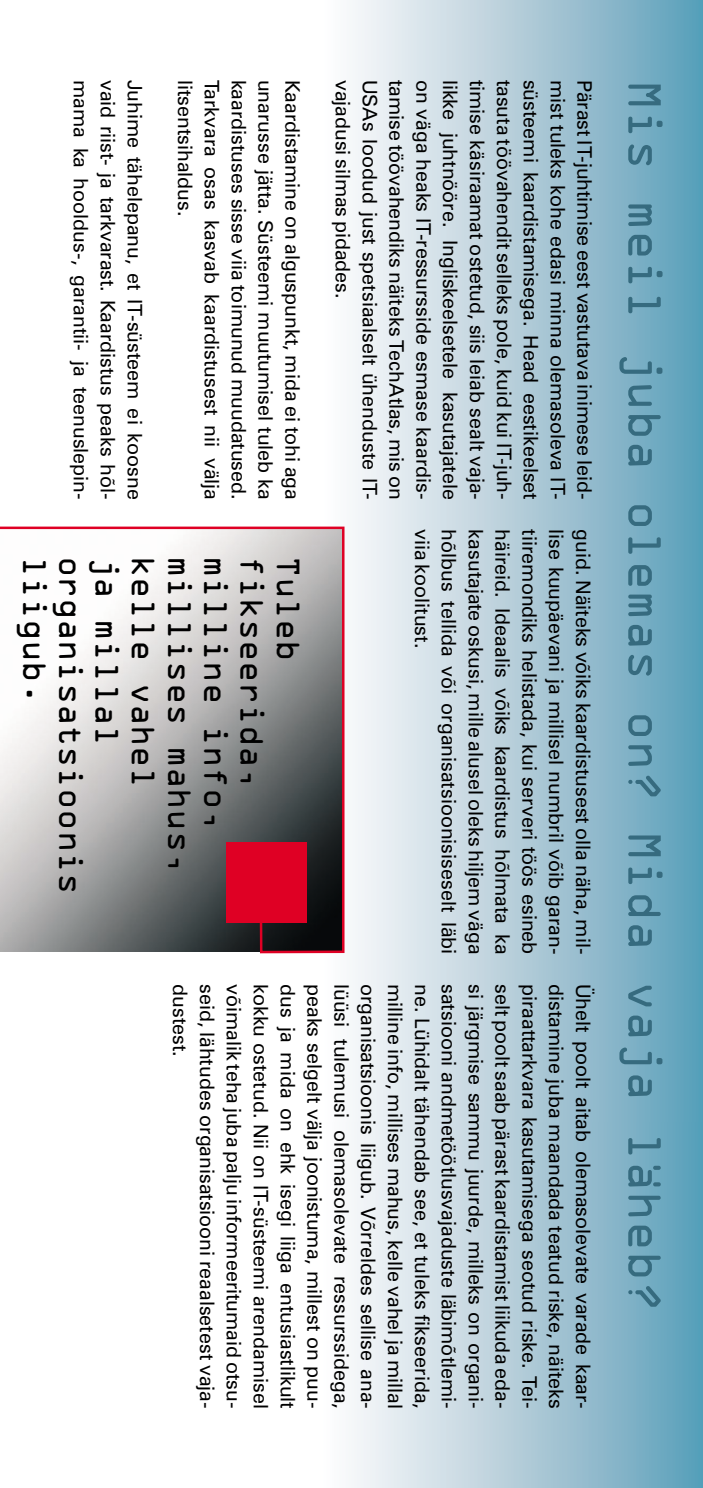
<style>
.page{position:relative;width:703px;height:1488px;background:#fff}
.page>*{position:absolute;margin:0;border:0;box-sizing:border-box;transform-origin:0 0}
.t1{font:50px "OCRA Extended";letter-spacing:-.005em;color:#366b7f}
.t2{font:35px "OCRA Extended";color:#000}
.t3{font:20px "Zurich BT";color:#000}
</style>
<div class="page">
<img style="left:352px;top:0;width:350px;height:1488px">
<svg style="left:0;top:526px;width:345px;height:428px"></svg>
<div style="left:227px;top:842px;width:80px;height:81px;background:#df0024"></div>
<p class="t3" style="left:88px;top:80px;width:422px;rotate:90deg">mama ka hooldus-, garantii- ja teenuslepin-</p>
<p class="t3" style="left:115px;top:80px;width:422px;rotate:90deg">vaid riist- ja tarkvarast. Kaardistus peaks hõl-</p>
<p class="t3" style="left:142px;top:80px;width:422px;rotate:90deg">Juhime tähelepanu, et IT-süsteem ei koosne</p>
<p class="t3" style="left:192px;top:80px;width:138px;rotate:90deg">litsentsihaldus.</p>
<p class="t3" style="left:219px;top:80px;width:422px;rotate:90deg">Tarkvara osas kasvab kaardistusest nii välja</p>
<p class="t3" style="left:246px;top:80px;width:422px;rotate:90deg">kaardistuses sisse viia toimunud muudatused.</p>
<p class="t3" style="left:273px;top:80px;width:422px;rotate:90deg">unarusse jätta. Süsteemi muutumisel tuleb ka</p>
<p class="t3" style="left:300px;top:80px;width:422px;rotate:90deg">Kaardistamine on alguspunkt, mida ei tohi aga</p>
<p class="t3" style="left:350px;top:80px;width:220px;rotate:90deg">vajadusi silmas pidades.</p>
<p class="t3" style="left:377px;top:80px;width:422px;rotate:90deg">USAs loodud just spetsiaalselt ühenduste IT-</p>
<p class="t3" style="left:404px;top:80px;width:422px;rotate:90deg">tamise töövahendiks näiteks TechAtlas, mis on</p>
<p class="t3" style="left:431px;top:80px;width:422px;rotate:90deg">on väga heaks IT-ressursside esmase kaardis-</p>
<p class="t3" style="left:457px;top:80px;width:422px;rotate:90deg">likke juhtnööre. Ingliskeelsetele kasutajatele</p>
<p class="t3" style="left:484px;top:80px;width:422px;rotate:90deg">timise käsiraamat ostetud, siis leiab sealt vaja-</p>
<p class="t3" style="left:511px;top:80px;width:422px;rotate:90deg">tasuta töövahendit selleks pole, kuid kui IT-juh-</p>
<p class="t3" style="left:538px;top:80px;width:422px;rotate:90deg">süsteemi kaardistamisega. Head eestikeelset</p>
<p class="t3" style="left:565px;top:80px;width:421px;rotate:90deg">mist tuleks kohe edasi minna olemasoleva IT-</p>
<p class="t3" style="left:592px;top:80px;width:422px;rotate:90deg">Pärast IT-juhtimise eest vastutava inimese leid-</p>
<p class="t3" style="left:429px;top:529px;width:120px;rotate:90deg">viia koolitust.</p>
<p class="t3" style="left:456px;top:529px;width:426px;rotate:90deg">hõlbus tellida või organisatsioonisiseselt läbi</p>
<p class="t3" style="left:483px;top:529px;width:426px;rotate:90deg">kasutajate oskusi, mille alusel oleks hiljem väga</p>
<p class="t3" style="left:510px;top:529px;width:426px;rotate:90deg">häireid. Ideaalis võiks kaardistus hõlmata ka</p>
<p class="t3" style="left:536px;top:529px;width:426px;rotate:90deg">tiiremondiks helistada, kui serveri töös esineb</p>
<p class="t3" style="left:563px;top:529px;width:426px;rotate:90deg">lise kuupäevani ja millisel numbril võib garan-</p>
<p class="t3" style="left:590px;top:529px;width:426px;rotate:90deg">guid. Näiteks võiks kaardistusest olla näha, mil-</p>
<h2 class="t2" style="left:47px;top:555px;width:149px;rotate:90deg">liigub.</h2>
<h2 class="t2" style="left:83px;top:555px;width:340px;rotate:90deg">organisatsioonis</h2>
<h2 class="t2" style="left:119px;top:555px;width:192px;rotate:90deg">ja millal</h2>
<h2 class="t2" style="left:156px;top:555px;width:234px;rotate:90deg">kelle vahel</h2>
<h2 class="t2" style="left:192px;top:555px;width:319px;rotate:90deg">millises mahus,</h2>
<h2 class="t2" style="left:228px;top:555px;width:276px;rotate:90deg">milline info,</h2>
<h2 class="t2" style="left:264px;top:555px;width:234px;rotate:90deg">fikseerida,</h2>
<h2 class="t2" style="left:301px;top:555px;width:107px;rotate:90deg">Tuleb</h2>
<p class="t3" style="left:188px;top:984px;width:74px;rotate:90deg">dustest.</p>
<p class="t3" style="left:214px;top:984px;width:426px;rotate:90deg">seid, lähtudes organisatsiooni reaalsetest vaja-</p>
<p class="t3" style="left:241px;top:984px;width:426px;rotate:90deg">võimalik teha juba palju informeeritumaid otsu-</p>
<p class="t3" style="left:268px;top:984px;width:426px;rotate:90deg">kokku ostetud. Nii on IT-süsteemi arendamisel</p>
<p class="t3" style="left:295px;top:984px;width:426px;rotate:90deg">dus ja mida on ehk isegi liiga entusiastlikult</p>
<p class="t3" style="left:322px;top:984px;width:426px;rotate:90deg">peaks selgelt välja joonistuma, millest on puu-</p>
<p class="t3" style="left:349px;top:984px;width:426px;rotate:90deg">lüüsi tulemusi olemasolevate ressurssidega,</p>
<p class="t3" style="left:375px;top:984px;width:426px;rotate:90deg">organisatsioonis liigub. Võrreldes sellise ana-</p>
<p class="t3" style="left:402px;top:984px;width:426px;rotate:90deg">milline info, millises mahus, kelle vahel ja millal</p>
<p class="t3" style="left:429px;top:984px;width:426px;rotate:90deg">ne. Lühidalt tähendab see, et tuleks fikseerida,</p>
<p class="t3" style="left:456px;top:984px;width:426px;rotate:90deg">satsiooni andmetöötlusvajaduste läbimõtlemi-</p>
<p class="t3" style="left:483px;top:984px;width:426px;rotate:90deg">si järgmise sammu juurde, milleks on organi-</p>
<p class="t3" style="left:510px;top:984px;width:426px;rotate:90deg">selt poolt saab pärast kaardistamist liikuda eda-</p>
<p class="t3" style="left:536px;top:984px;width:426px;rotate:90deg">piraattarkvara kasutamisega seotud riske. Tei-</p>
<p class="t3" style="left:563px;top:984px;width:426px;rotate:90deg">distamine juba maandada teatud riske, näiteks</p>
<p class="t3" style="left:590px;top:984px;width:426px;rotate:90deg">Ühelt poolt aitab olemasolevate varade kaar-</p>
<h1 class="t1" style="left:662px;top:80px;width:1232px;rotate:90deg">Mis meil juba olemas on? Mida vaja läheb?</h1>
</div>
